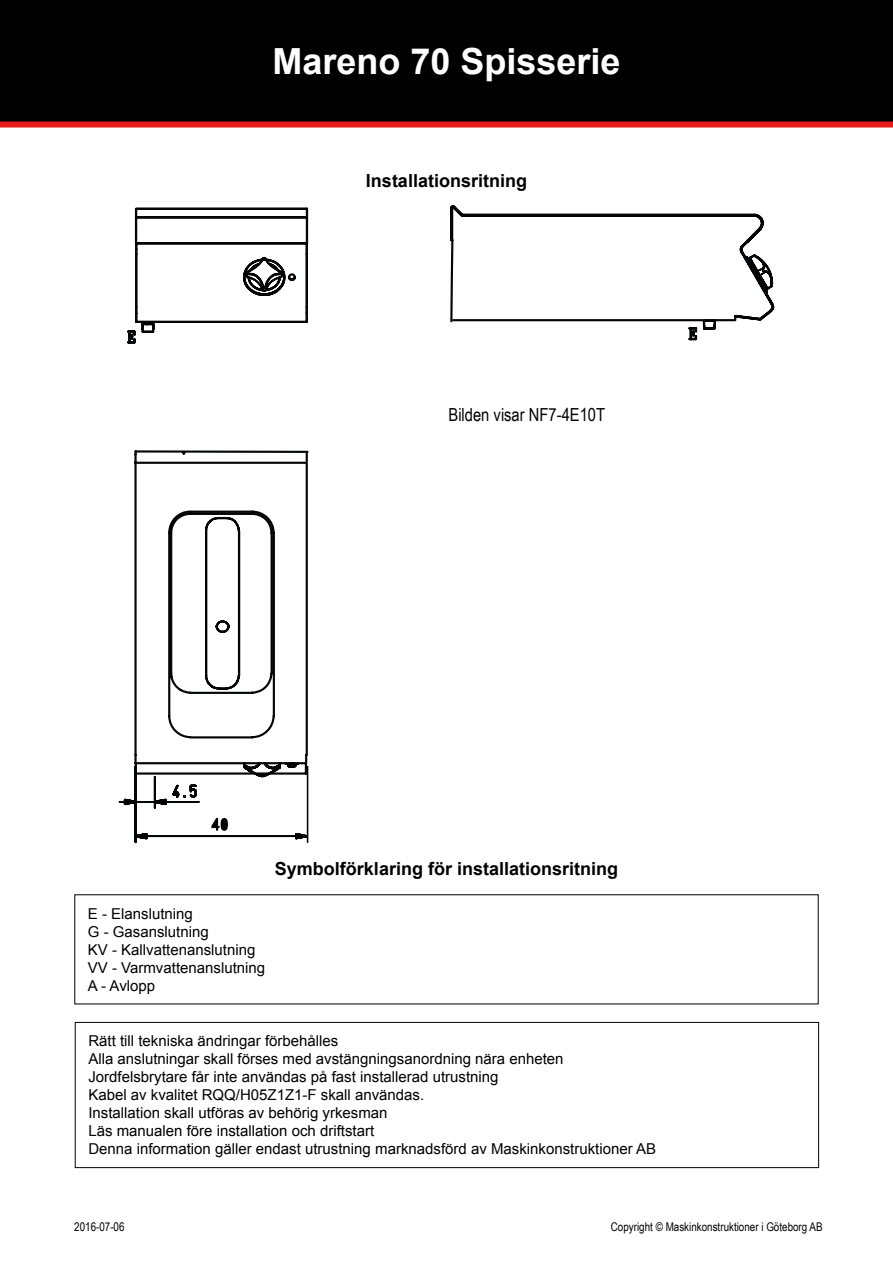
<style>
.page{position:relative;width:893px;height:1263px;background:#fff}
.page>*{position:absolute;margin:0;border:0;box-sizing:border-box;transform-origin:0 0}
.t1{font:700 36px "Arial";color:#fff}
.t2{font:700 18px "Arial";color:#000}
.t3{font:18px "Arial Narrow";color:#000}
.t4{font:15px/18px "Arial";color:#000}
.t5{font:12px "Arial Narrow";color:#000}
</style>
<div class="page">
<div style="left:0;top:0;width:893px;height:123px;background:#000"></div>
<div style="left:0;top:122px;width:893px;height:6px;background:#e31b1d"></div>
<div style="left:75px;top:1022px;width:744px;height:146px;border:1px solid #000"></div>
<svg style="left:134px;top:207px;width:640px;height:114px"></svg>
<svg style="left:127px;top:255px;width:610px;height:521px"></svg>
<hr style="left:307px;top:766px;width:1px;height:76px;background:#040506">
<hr style="left:135px;top:766px;width:1px;height:76px;background:#040506">
<hr style="left:154px;top:777px;width:1px;height:31px;background:#040506">
<hr style="left:120px;top:801px;width:79px;height:2px;background:#040506">
<svg style="left:123px;top:783px;width:74px;height:24px"></svg>
<svg style="left:134px;top:818px;width:175px;height:23px"></svg>
<svg style="left:167px;top:509px;width:109px;height:230px"></svg>
<svg style="left:242px;top:761px;width:56px;height:17px"></svg>
<h1 class="t1" style="left:272px;top:38px;width:350px">Mareno 70 Spisserie</h1>
<p class="t2" style="left:366px;top:169px;width:163px">Installationsritning</p>
<p class="t3" style="left:448px;top:402px;width:158px">Bilden visar NF7-4E10T</p>
<p class="t2" style="left:275px;top:857px;width:345px">Symbolförklaring för installationsritning</p>
<p class="t4" style="left:88px;top:905px;width:179px">E - Elanslutning<br>G - Gasanslutning<br>KV - Kallvattenanslutning<br>VV - Varmvattenanslutning<br>A - Avlopp</p>
<p class="t4" style="left:88px;top:1032px;width:569px">Rätt till tekniska ändringar förbehålles<br>Alla anslutningar skall förses med avstängningsanordning nära enheten Jordfelsbrytare får inte användas på fast installerad utrustning<br>Kabel av kvalitet RQQ/H05Z1Z1-F skall användas.<br>Installation skall utföras av behörig yrkesman<br>Läs manualen före installation och driftstart<br>Denna information gäller endast utrustning marknadsförd av Maskinkonstruktioner AB</p>
<p class="t5" style="left:74px;top:1218px;width:52px">2016-07-06</p>
<p class="t5" style="left:611px;top:1218px;width:213px">Copyright © Maskinkonstruktioner i Göteborg AB</p>
</div>
